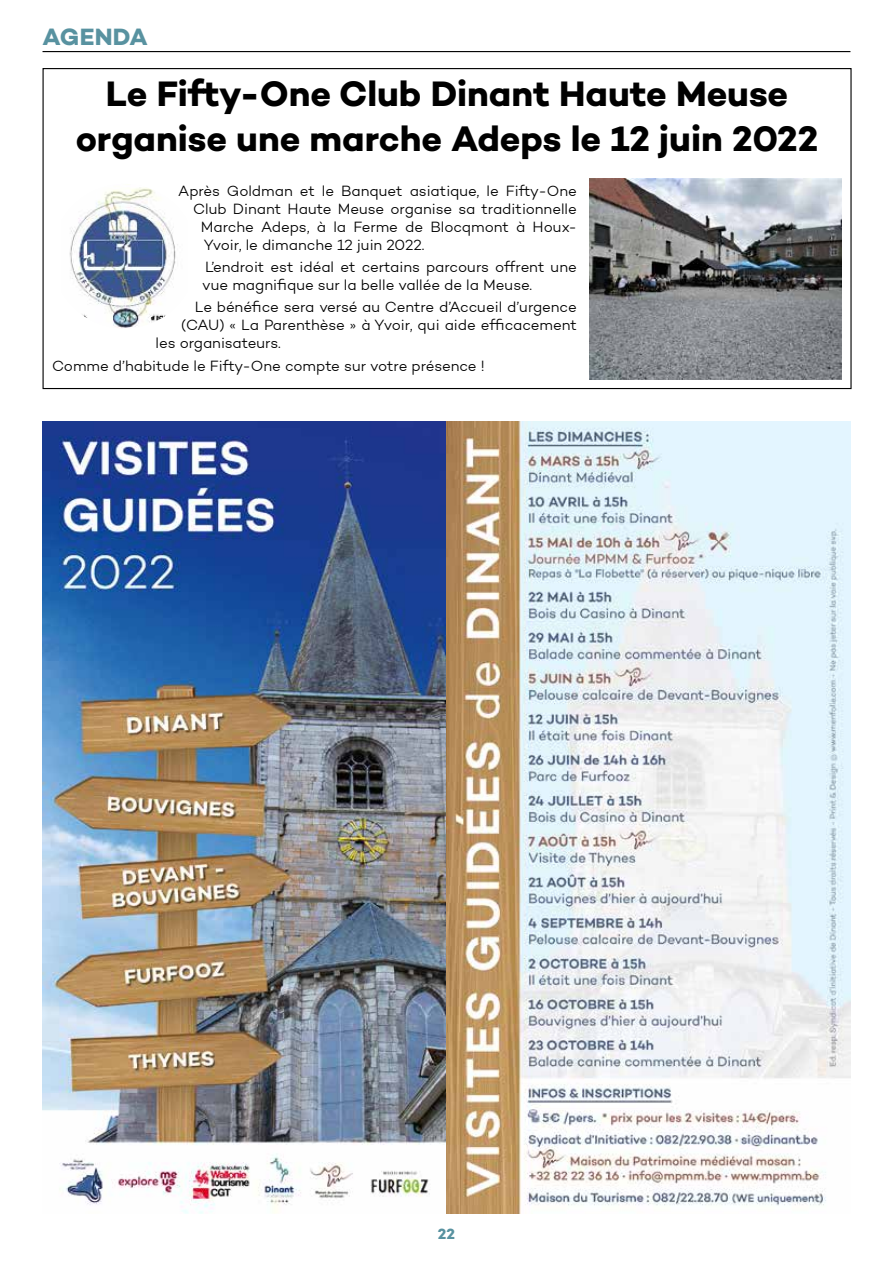
<style>
.page{position:relative;width:893px;height:1263px;background:#fff}
.page>*{position:absolute;margin:0;border:0;box-sizing:border-box;transform-origin:0 0}
.t1{font:700 36px/45px "Campton";letter-spacing:-.005em;color:#000;text-align:center}
.t2{font:700 24px "Campton";letter-spacing:.01em;color:#5892a0}
.t3{font:300 15px/18px "Campton";letter-spacing:-.005em;color:#000}
.t4{font:700 15px "Campton";color:#5892a0}
</style>
<div class="page">
<hr style="left:43px;top:51px;width:807px;height:1px;background:#000">
<img style="left:43px;top:421px;width:403px;height:792px">
<svg style="left:446px;top:421px;width:404px;height:792px"></svg>
<img style="left:590px;top:179px;width:252px;height:200px">
<img style="left:69px;top:187px;width:109px;height:141px">
<h2 class="t2" style="left:43px;top:21px;width:107px">AGENDA</h2>
<h1 class="t1" style="left:76px;top:71px;width:744px">Le Fifty-One Club Dinant Haute Meuse organise une marche Adeps le 12 juin 2022</h1>
<p class="t3" style="left:178px;top:182px;width:400px">Après Goldman et le Banquet asiatique, le Fifty-One</p>
<p class="t3" style="left:193px;top:200px;width:385px">Club Dinant Haute Meuse organise sa traditionnelle</p>
<p class="t3" style="left:201px;top:218px;width:378px">Marche Adeps, à la Ferme de Blocqmont à Houx-</p>
<p class="t3" style="left:204px;top:236px;width:222px">Yvoir, le dimanche 12 juin 2022.</p>
<p class="t3" style="left:202px;top:258px;width:376px">L’endroit est idéal et certains parcours offrent une vue magnifique sur la belle vallée de la Meuse.</p>
<p class="t3" style="left:195px;top:298px;width:384px">Le bénéfice sera versé au Centre d’Accueil d’urgence</p>
<p class="t3" style="left:181px;top:316px;width:397px">(CAU) « La Parenthèse » à Yvoir, qui aide efficacement</p>
<p class="t3" style="left:156px;top:334px;width:127px">les organisateurs.</p>
<p class="t3" style="left:52px;top:356px;width:434px">Comme d’habitude le Fifty-One compte sur votre présence !</p>
<p class="t4" style="left:438px;top:1224px;width:19px">22</p>
</div>
